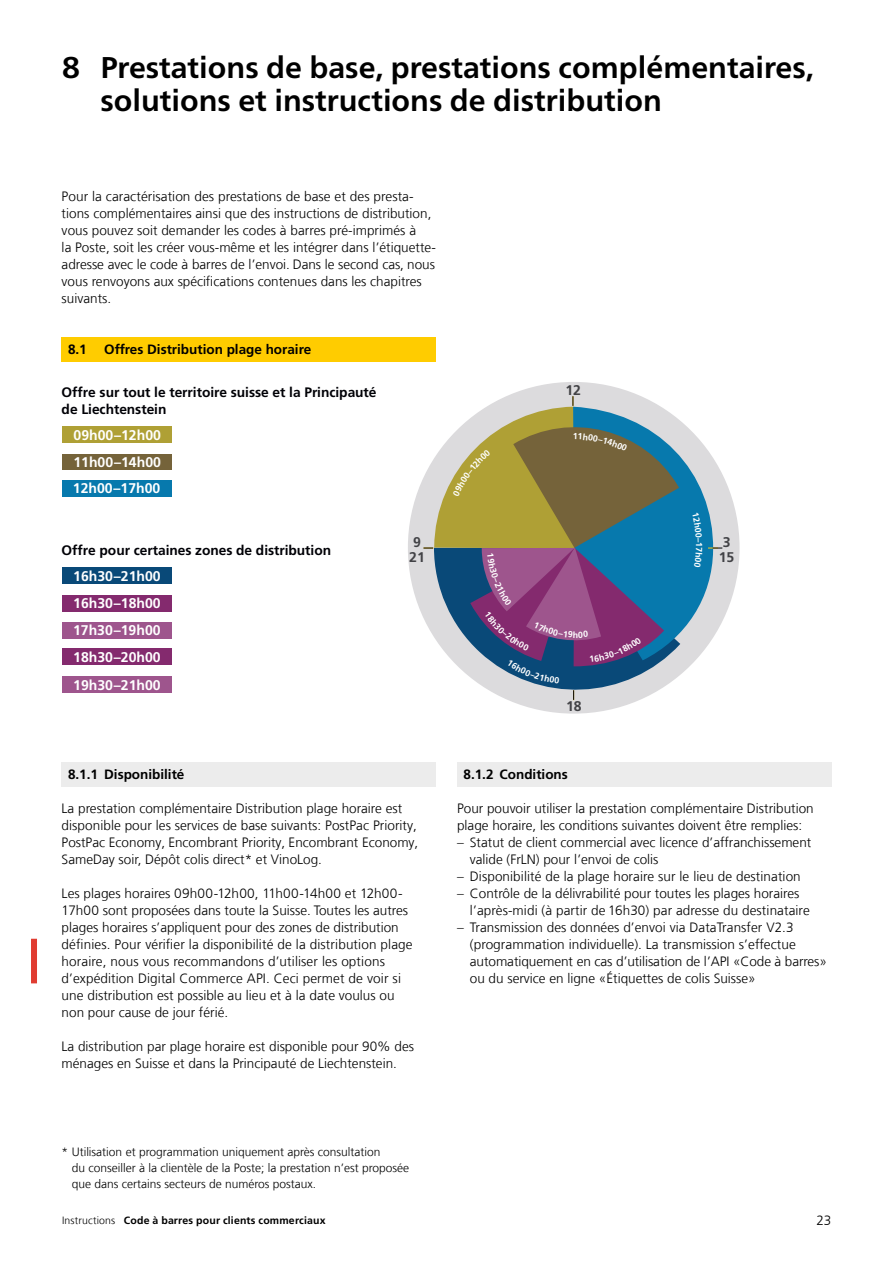
<style>
.page{position:relative;width:893px;height:1263px;background:#fff}
.page>*{position:absolute;margin:0;border:0;box-sizing:border-box;transform-origin:0 0}
.t1{font:700 30px/33px "Frutiger Neue LT Pro";color:#000}
.t2{font:700 14.1px/27px "Frutiger LT Com";letter-spacing:-.005em;color:#fff}
.t3{font:700 14.1px/15.1px "Frutiger LT Com";letter-spacing:-.005em;color:#424246}
.t4{font:700 13.8px/16.5px "Frutiger LT Com";letter-spacing:-.005em;color:#000106}
.t5{font:300 13.5px/17px "Frutiger LT Com";color:#000}
.t6{font:700 13.5px "Frutiger LT Com";color:#000}
.t7{font:300 12px/15.8px "Frutiger LT Com";color:#000}
.t8{font:700 10.5px "Frutiger LT Com";letter-spacing:.02em;color:#000}
.t9{font:700 8.7px "Frutiger LT Com";color:#fff}
.s1{font-weight:300}
</style>
<div class="page">
<div style="left:62px;top:337px;width:374px;height:25px;background:#fc0"></div>
<div style="left:62px;top:762px;width:374px;height:25px;background:#ececec"></div>
<div style="left:408px;top:382px;width:332px;height:332px;background:#dcdbdd;border-radius:50%"></div>
<div style="left:62px;top:427px;width:110px;height:16px;background:#afa035"></div>
<div style="left:62px;top:454px;width:110px;height:16px;background:#75633a"></div>
<div style="left:62px;top:481px;width:110px;height:16px;background:#0779ad"></div>
<div style="left:62px;top:568px;width:110px;height:16px;background:#094978"></div>
<div style="left:62px;top:595px;width:110px;height:16px;background:#842a6e"></div>
<div style="left:62px;top:622px;width:110px;height:16px;background:#9e558d"></div>
<div style="left:62px;top:649px;width:110px;height:16px;background:#842a6e"></div>
<div style="left:62px;top:677px;width:110px;height:16px;background:#9e558d"></div>
<div style="left:457px;top:762px;width:374px;height:25px;background:#ececec"></div>
<div style="left:31px;top:939px;width:6px;height:44px;background:#e03c31"></div>
<svg style="left:423px;top:396px;width:299px;height:309px"></svg>
<h2 class="t1" style="left:100px;top:51px;width:715px;text-indent:-38px">8 Prestations de base, prestations complémentaires, solutions et instructions de distribution</h2>
<p class="t5" style="left:62px;top:188px;width:376px">Pour la caractérisation des prestations de base et des presta&shy;tions complémentaires ainsi que des instructions de distribution, vous pouvez soit demander les codes à barres pré-imprimés à<br>la Poste, soit les créer vous-même et les intégrer dans l’étiquette&shy;adresse avec le code à barres de l’envoi. Dans le second cas, nous vous renvoyons aux spécifications contenues dans les chapitres suivants.</p>
<h3 class="t6" style="left:68px;top:341px;width:20px">8.1</h3>
<h3 class="t6" style="left:104px;top:341px;width:209px">Offres Distribution plage horaire</h3>
<p class="t4" style="left:62px;top:384px;width:316px">Offre sur tout le territoire suisse et la Principauté de Liechtenstein</p>
<p class="t2" style="left:74px;top:421px;width:89px">09h00–12h00</p>
<p class="t2" style="left:73px;top:449px;width:90px">11h00–14h00<br>12h00</p>
<p class="t2" style="left:78px;top:449px;width:21px">11:</p>
<p class="t2" style="left:135px;top:449px;width:21px">:00</p>
<p class="t2" style="left:78px;top:475px;width:84px">12: –17h00</p>
<p class="t2" style="left:135px;top:475px;width:21px">:00</p>
<p class="t4" style="left:62px;top:542px;width:271px">Offre pour certaines zones de distribution</p>
<p class="t2" style="left:73px;top:562px;width:89px;text-align:justify">16h30–21h00<br>16h30–18h00<br>17h30–19h00<br>18h30–20h00</p>
<p class="t2" style="left:73px;top:671px;width:89px">19h30–21h00</p>
<p class="t2" style="left:78px;top:562px;width:21px">16:</p>
<p class="t2" style="left:136px;top:562px;width:21px">:00</p>
<p class="t2" style="left:78px;top:590px;width:21px">16:</p>
<p class="t2" style="left:136px;top:590px;width:21px">:00</p>
<p class="t2" style="left:78px;top:617px;width:21px">17:</p>
<p class="t2" style="left:136px;top:617px;width:21px">:00</p>
<p class="t2" style="left:78px;top:643px;width:21px">18:</p>
<p class="t2" style="left:136px;top:643px;width:21px">:00</p>
<p class="t2" style="left:78px;top:671px;width:21px">19:</p>
<p class="t2" style="left:136px;top:671px;width:21px">:00</p>
<p class="t3" style="left:409px;top:534px;width:17px">9<br>21</p>
<h4 class="t6" style="left:68px;top:767px;width:118px">8.1.1 Disponibilité</h4>
<p class="t5" style="left:62px;top:800px;width:358px">La prestation complémentaire Distribution plage horaire est disponible pour les services de base suivants: PostPac Priority, PostPac Economy, Encombrant Priority, Encombrant Economy, SameDay soir, Dépôt colis direct* et VinoLog.</p>
<p class="t5" style="left:62px;top:885px;width:352px">Les plages horaires 09h00-12h00, 11h00-14h00 et 12h00- 17h00 sont proposées dans toute la Suisse. Toutes les autres plages horaires s’appliquent pour des zones de distribution définies. Pour vérifier la disponibilité de la distribution plage horaire, nous vous recommandons d’utiliser les options d’expédition Digital Commerce API. Ceci permet de voir si une distribution est possible au lieu et à la date voulus ou non pour cause de jour férié.</p>
<p class="t5" style="left:62px;top:1038px;width:354px">La distribution par plage horaire est disponible pour 90% des ménages en Suisse et dans la Principauté de Liechtenstein.</p>
<p class="t7" style="left:72px;top:1144px;width:339px;text-indent:-10px">* Utilisation et programmation uniquement après consultation<br>du conseiller à la clientèle de la Poste; la prestation n’est proposée que dans certains secteurs de numéros postaux.</p>
<p class="t3" style="left:565px;top:383px;width:17px">12</p>
<p class="t3" style="left:566px;top:699px;width:17px">18</p>
<p class="t9" style="left:704px;top:542px;width:6px;rotate:90deg">1</p>
<p class="t3" style="left:719px;top:535px;width:17px">3<br>15</p>
<h4 class="t6" style="left:463px;top:767px;width:106px">8.1.2 Conditions</h4>
<p class="t5" style="left:457px;top:800px;width:358px">Pour pouvoir utiliser la prestation complémentaire Distribution plage horaire, les conditions suivantes doivent être remplies:</p>
<p class="t5" style="left:470px;top:834px;width:343px;text-indent:-13px">– Statut de client commercial avec licence d’affranchissement valide (FrLN) pour l’envoi de colis</p>
<p class="t5" style="left:457px;top:868px;width:345px">– Disponibilité de la plage horaire sur le lieu de destination</p>
<p class="t5" style="left:470px;top:885px;width:341px;text-indent:-13px">– Contrôle de la délivrabilité pour toutes les plages horaires l’après-midi (à partir de 16h30) par adresse du destinataire</p>
<p class="t5" style="left:470px;top:919px;width:359px;text-indent:-13px">– Transmission des données d’envoi via DataTransfer V2.3 (programmation individuelle). La transmission s’effectue automatiquement en cas d’utilisation de l’API «Code à barres» ou du service en ligne «Étiquettes de colis Suisse»</p>
<p class="t8" style="left:62px;top:1214px;width:265px"><span class="s1">Instructions</span> Code à barres pour clients commerciaux</p>
<p class="t5" style="left:816px;top:1212px;width:16px">23</p>
</div>
